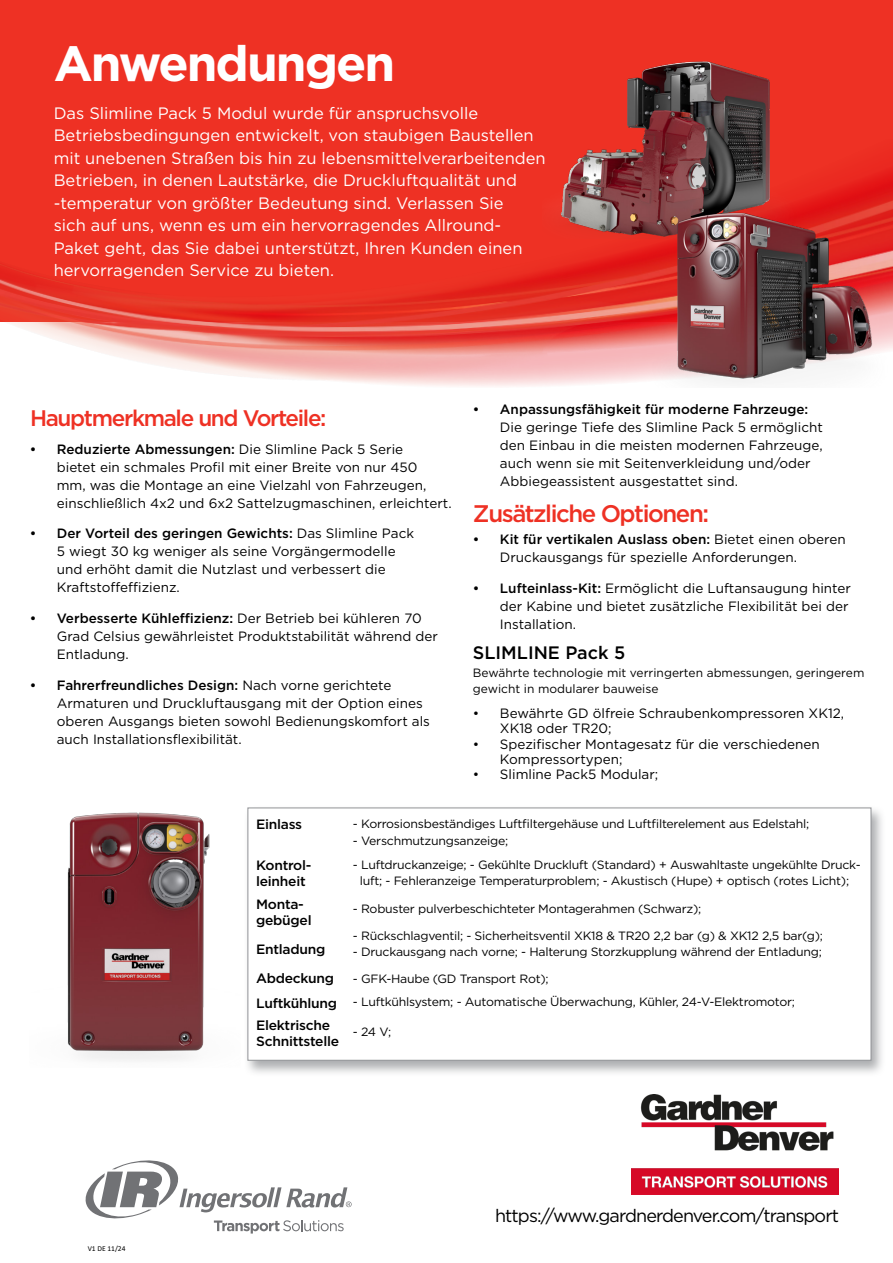
<style>
.page{position:relative;width:893px;height:1263px;background:#fff}
.page>*{position:absolute;margin:0;border:0;box-sizing:border-box;transform-origin:0 0}
.t1{font:700 49.5px "Gotham";letter-spacing:-.04em;color:#fff}
.t2{font:500 24px "Gotham";letter-spacing:-.06em;color:#ee3124}
.t3{font:500 22.5px "Gotham";letter-spacing:-.06em;color:#ee3124}
.t4{font:18px "Gotham";letter-spacing:-.05em;color:#000}
.t5{font:500 18px "Gotham";color:#000}
.t6{font:16.5px/22.5px "Gotham";color:#fff}
.t7{font:13.5px/18px "Gotham";color:#000}
.t8{font:500 13.5px/16.5px "Gotham";letter-spacing:-.02em;color:#000}
.t9{font:500 13.5px "Gotham";color:#000}
.t10{font:12px/16.5px "Gotham";letter-spacing:-.02em;color:#000;text-align:center}
.t11{font:12px/16.5px "Gotham";color:#000}
.t12{font:7.5px "Calibri";color:#000}
.s1{font-weight:500}
</style>
<div class="page">
<svg style="left:86px;top:1160px;width:266px;height:73px"></svg>
<div style="left:0;top:0;width:893px;height:321px;background:#ee3124"></div>
<img style="left:0;top:166px;width:893px;height:221px">
<img style="left:632px;top:1094px;width:206px;height:100px">
<div style="left:244px;top:805px;width:642px;height:272px;background:#919396;opacity:.75"></div>
<div style="left:248px;top:807px;width:623px;height:254px;background:#fff;border:1px solid #919396"></div>
<img style="left:67px;top:812px;width:143px;height:249px">
<img style="left:542px;top:61px;width:344px;height:178px">
<img style="left:603px;top:174px;width:290px;height:213px">
<h1 class="t1" style="left:54px;top:30px;width:343px">Anwendungen</h1>
<p class="t6" style="left:54px;top:101px;width:494px">Das Slimline Pack 5 Modul wurde für anspruchsvolle Betriebsbedingungen entwickelt, von staubigen Baustellen mit unebenen Straßen bis hin zu lebensmittelverarbeitenden Betrieben, in denen Lautstärke, die Druckluftqualität und -temperatur von größter Bedeutung sind. Verlassen Sie<br>sich auf uns, wenn es um ein hervorragendes Allround-Paket geht, das Sie dabei unterstützt, Ihren Kunden einen hervorragenden Service zu bieten.</p>
<h3 class="t3" style="left:30px;top:404px;width:298px">Hauptmerkmale und Vorteile:</h3>
<p class="t7" style="left:57px;top:439px;width:396px;text-indent:-27px"><span class="s1">• Reduzierte Abmessungen:</span> Die Slimline Pack 5 Serie<br>bietet ein schmales Profil mit einer Breite von nur 450<br>mm, was die Montage an eine Vielzahl von Fahrzeugen, einschließlich 4x2 und 6x2 Sattelzugmaschinen, erleichtert.</p>
<p class="t7" style="left:57px;top:524px;width:359px;text-indent:-27px"><span class="s1">• Der Vorteil des geringen Gewichts:</span> Das Slimline Pack 5 wiegt 30 kg weniger als seine Vorgängermodelle und erhöht damit die Nutzlast und verbessert die Kraftstoffeffizienz.</p>
<p class="t7" style="left:57px;top:609px;width:383px;text-indent:-27px"><span class="s1">• Verbesserte Kühleffizienz:</span> Der Betrieb bei kühleren 70<br>Grad Celsius gewährleistet Produktstabilität während der<br>Entladung.</p>
<p class="t7" style="left:57px;top:676px;width:375px;text-indent:-27px"><span class="s1">• Fahrerfreundliches Design:</span> Nach vorne gerichtete Armaturen und Druckluftausgang mit der Option eines oberen Ausgangs bieten sowohl Bedienungskomfort als auch Installationsflexibilität.</p>
<p class="t9" style="left:473px;top:401px;width:337px">• Anpassungsfähigkeit für moderne Fahrzeuge:</p>
<p class="t7" style="left:500px;top:418px;width:324px">Die geringe Tiefe des Slimline Pack 5 ermöglicht den Einbau in die meisten modernen Fahrzeuge, auch wenn sie mit Seitenverkleidung und/oder Abbiegeassistent ausgestattet sind.</p>
<h2 class="t2" style="left:473px;top:497px;width:238px">Zusätzliche Optionen:</h2>
<p class="t7" style="left:500px;top:530px;width:347px;text-indent:-27px"><span class="s1">• Kit für vertikalen Auslass oben:</span> Bietet einen oberen<br>Druckausgangs für spezielle Anforderungen.</p>
<p class="t7" style="left:500px;top:579px;width:352px;text-indent:-27px"><span class="s1">• Lufteinlass-Kit:</span> Ermöglicht die Luftansaugung hinter der Kabine und bietet zusätzliche Flexibilität bei der<br>Installation.</p>
<h3 class="t5" style="left:473px;top:641px;width:154px">SLIMLINE Pack 5</h3>
<p class="t11" style="left:473px;top:664px;width:393px">Bewährte technologie mit verringerten abmessungen, geringerem gewicht in modularer bauweise</p>
<p class="t7" style="left:500px;top:706px;width:346px;line-height:15px;text-indent:-27px">• Bewährte GD ölfreie Schraubenkompressoren XK12,<br>XK18 oder TR20;</p>
<p class="t7" style="left:500px;top:736px;width:321px;line-height:15px;text-indent:-27px">• Spezifischer Montagesatz für die verschiedenen<br>Kompressortypen;</p>
<p class="t7" style="left:473px;top:765px;width:187px">• Slimline Pack5 Modular;</p>
<p class="t8" style="left:256px;top:816px;width:47px">Einlass</p>
<p class="t8" style="left:256px;top:856px;width:57px">Kontrol&shy;leinheit</p>
<p class="t8" style="left:256px;top:895px;width:57px">Monta&shy;gebügel</p>
<p class="t8" style="left:256px;top:941px;width:71px">Entladung</p>
<p class="t10" style="left:353px;top:815px;width:458px">- Korrosionsbeständiges Luftfiltergehäuse und Luftfilterelement aus Edelstahl;</p>
<p class="t10" style="left:353px;top:832px;width:157px">- Verschmutzungsanzeige;</p>
<p class="t10" style="left:353px;top:856px;width:509px">- Luftdruckanzeige; - Gekühlte Druckluft (Standard) + Auswahltaste ungekühlte Druck&shy;luft; - Fehleranzeige Temperaturproblem; - Akustisch (Hupe) + optisch (rotes Licht);</p>
<p class="t10" style="left:353px;top:900px;width:350px">- Robuster pulverbeschichteter Montagerahmen (Schwarz);</p>
<p class="t10" style="left:353px;top:927px;width:472px">- Rückschlagventil; - Sicherheitsventil XK18 &amp; TR20 2,2 bar (g) &amp; XK12 2,5 bar(g);</p>
<p class="t10" style="left:353px;top:943px;width:470px">- Druckausgang nach vorne; - Halterung Storzkupplung während der Entladung;</p>
<p class="t8" style="left:256px;top:970px;width:79px">Abdeckung</p>
<p class="t10" style="left:353px;top:971px;width:197px">- GFK-Haube (GD Transport Rot);</p>
<p class="t10" style="left:353px;top:994px;width:444px">- Luftkühlsystem; - Automatische Überwachung, Kühler, 24-V-Elektromotor;</p>
<p class="t8" style="left:256px;top:1017px;width:84px">Elektrische<br>Schnittstelle</p>
<p class="t10" style="left:353px;top:1023px;width:40px">- 24 V;</p>
<p class="t8" style="left:256px;top:994px;width:82px">Luftkühlung</p>
<p class="t12" style="left:88px;top:1243px;width:39px">V1 DE 11/24</p>
<h3 class="t4" style="left:495px;top:1203px;width:345px">https://www.gardnerdenver.com/transport</h3>
</div>
